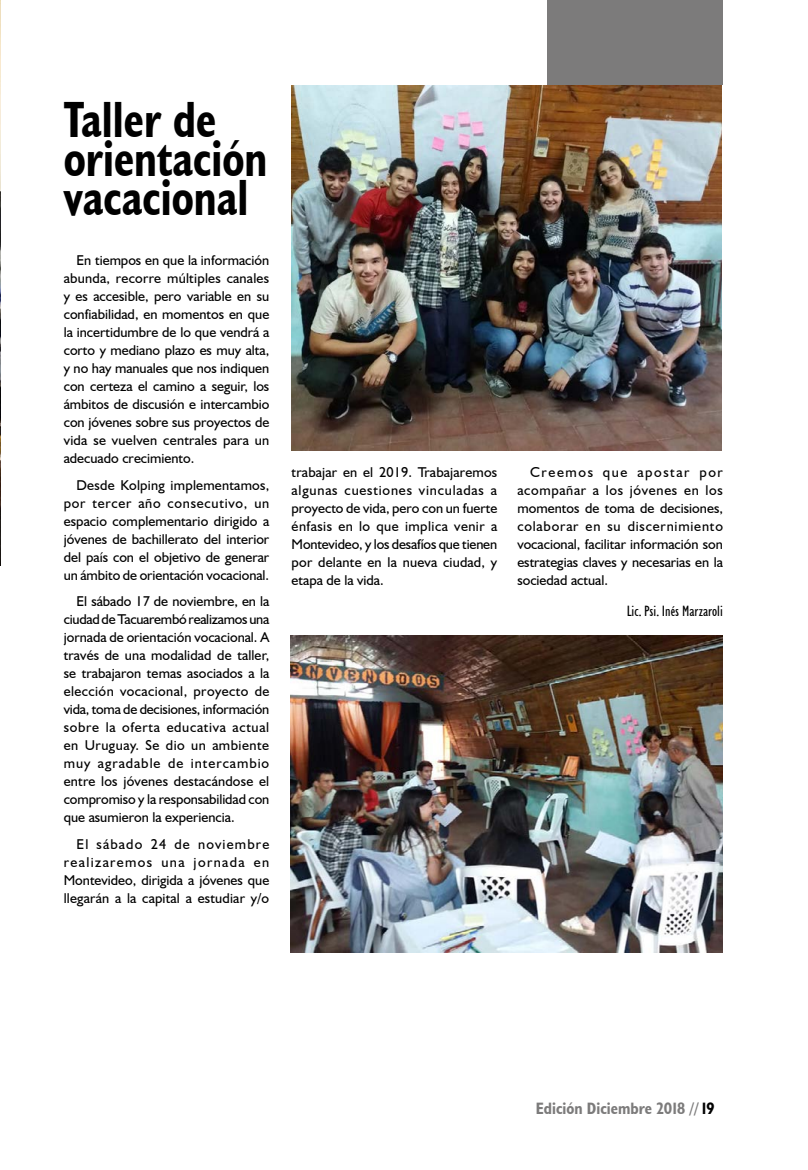
<style>
.page{position:relative;width:808px;height:1170px;background:#fff}
.page>*{position:absolute;margin:0;border:0;box-sizing:border-box;transform-origin:0 0}
.t1{font:700 condensed 51px/39px "Humanist 521 BT";color:#000;scale:.9 1}
.t2{font:700 condensed 16.5px "Humanist 521 BT";color:#7c7b7b}
.t3{font:condensed 15px "Humanist 521 BT";color:#000}
.t4{font:14.25px/18px "Humanist 521 BT";color:#000;text-align:justify}
.s1{color:#000}
</style>
<div class="page">
<div style="left:547px;top:0;width:176px;height:85px;background:#7c7b7b"></div>
<img style="left:0;top:0;width:1px;height:565px">
<img style="left:292px;top:85px;width:430px;height:365px">
<img style="left:291px;top:635px;width:432px;height:317px">
<h1 class="t1" style="left:64px;top:98px;width:228px">Taller de orientación vacacional</h1>
<p class="t4" style="left:64px;top:251px;width:207px;text-indent:13px">En tiempos en que la información abunda, recorre múltiples canales y es accesible, pero variable en su confiabilidad, en momentos en que la incertidumbre de lo que vendrá a corto y mediano plazo es muy alta, y no hay manuales que nos indiquen con certeza el camino a seguir, los ámbitos de discusión e intercambio con jóvenes sobre sus proyectos de vida se vuelven centrales para un adecuado crecimiento.</p>
<p class="t4" style="left:64px;top:475px;width:207px;text-indent:13px">Desde Kolping implementamos, por tercer año consecutivo, un espacio complementario dirigido a jóvenes de bachillerato del interior del país con el objetivo de generar un ámbito de orientación vocacional.</p>
<p class="t4" style="left:64px;top:592px;width:207px;text-indent:13px">El sábado 17 de noviembre, en la ciudad de Tacuarembó realizamos una jornada de orientación vocacional. A través de una modalidad de taller, se trabajaron temas asociados a la elección vocacional, proyecto de vida, toma de decisiones, información sobre la oferta educativa actual en Uruguay. Se dio un ambiente muy agradable de intercambio entre los jóvenes destacándose el compromiso y la responsabilidad con que asumieron la experiencia.</p>
<p class="t4" style="left:64px;top:834px;width:207px;text-indent:13px">El sábado 24 de noviembre realizaremos una jornada en Montevideo, dirigida a jóvenes que llegarán a la capital a estudiar y/o</p>
<p class="t4" style="left:292px;top:463px;width:207px">trabajar en el 2019. Trabajaremos algunas cuestiones vinculadas a proyecto de vida, pero con un fuerte énfasis en lo que implica venir a Montevideo, y los desafíos que tienen por delante en la nueva ciudad, y etapa de la vida.</p>
<p class="t4" style="left:517px;top:463px;width:207px;text-indent:13px">Creemos que apostar por acompañar a los jóvenes en los momentos de toma de decisiones, colaborar en su discernimiento vocacional, facilitar información son estrategias claves y necesarias en la sociedad actual.</p>
<p class="t3" style="left:627px;top:602px;width:98px">Lic. Psi. Inés Marzaroli</p>
<p class="t2" style="left:536px;top:1098px;width:180px">Edición Diciembre 2018 // <span class="s1">19</span></p>
</div>
